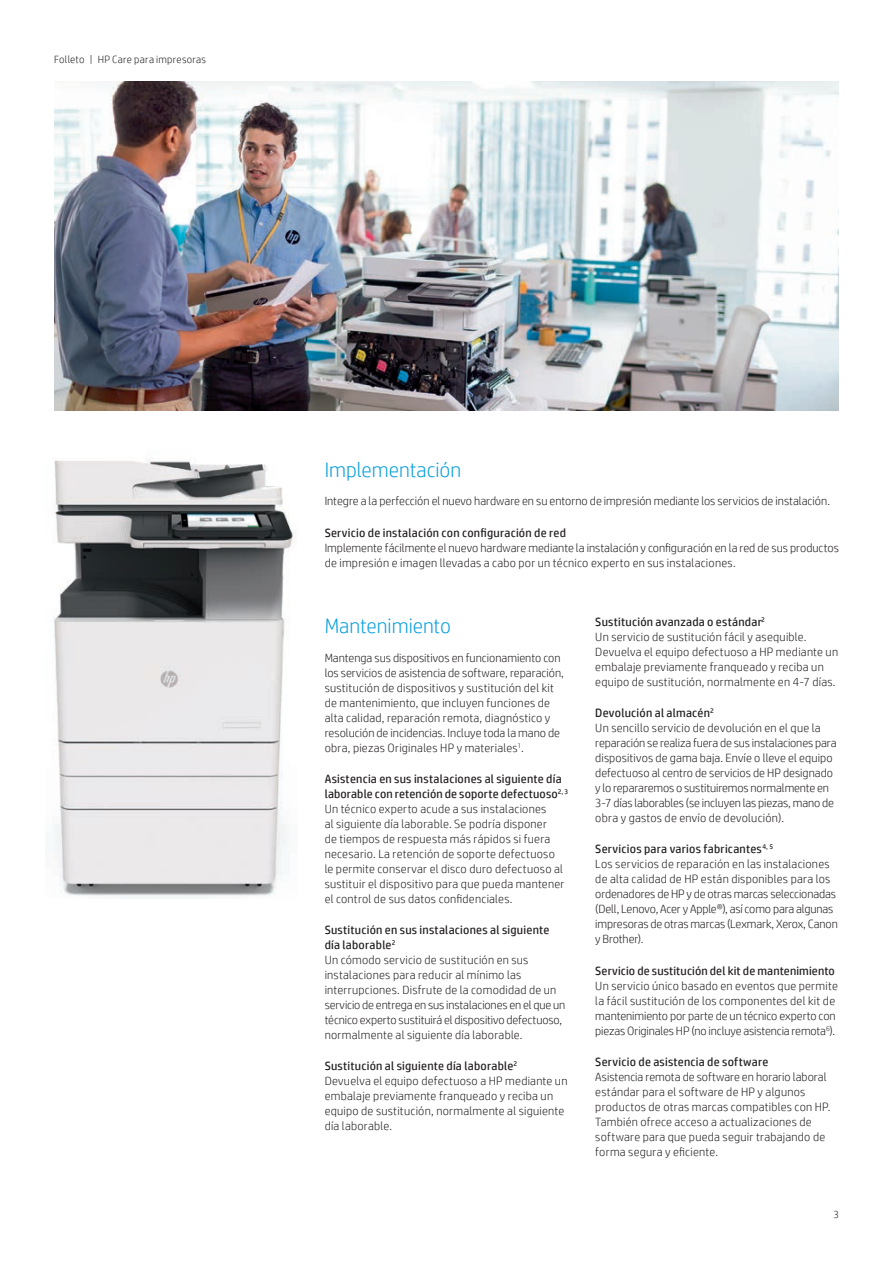
<style>
.page{position:relative;width:893px;height:1263px;background:#fff}
.page>*{position:absolute;margin:0;border:0;box-sizing:border-box;transform-origin:0 0}
.Subhead_14_16{font:300 21px "HP Simplified";color:#0ca0dd}
.Body{font:300 12px/15px "HP Simplified";letter-spacing:.015em;color:#231f20}
.Body_no_space{font:12px/15px "HP Simplified";letter-spacing:.02em;color:#231f20}
.Body-2{font:300 12px/15px "HP Simplified";letter-spacing:-.005em;color:#231f20}
.Page_number_right{font:300 10.5px "HP Simplified";letter-spacing:.025em;color:#231f20}
</style>
<div class="page">
<img style="left:54px;top:81px;width:785px;height:329px">
<img style="left:52px;top:458px;width:244px;height:439px">
<p class="Page_number_right" style="left:54px;top:52px;width:154px">Folleto | HP Care para impresoras</p>
<p class="Subhead_14_16" style="left:325px;top:456px;width:138px">Implementación</p>
<p class="Body" style="left:325px;top:493px;width:507px">Integre a la perfección el nuevo hardware en su entorno de impresión mediante los servicios de instalación.</p>
<p class="Body_no_space" style="left:325px;top:525px;width:243px">Servicio de instalación con configuración de red</p>
<p class="Body" style="left:325px;top:539px;width:516px">Implemente fácilmente el nuevo hardware mediante la instalación y configuración en la red de sus productos de impresión e imagen llevadas a cabo por un técnico experto en sus instalaciones.</p>
<p class="Subhead_14_16" style="left:325px;top:612px;width:128px">Mantenimiento</p>
<p class="Body" style="left:325px;top:650px;width:241px">Mantenga sus dispositivos en funcionamiento con los servicios de asistencia de software, reparación, sustitución de dispositivos y sustitución del kit de mantenimiento, que incluyen funciones de alta calidad, reparación remota, diagnóstico y resolución de incidencias. Incluye toda la mano de obra, piezas Originales HP y materiales<sup>1</sup>.</p>
<p class="Body_no_space" style="left:325px;top:771px;width:245px">Asistencia en sus instalaciones al siguiente día laborable con retención de soporte defectuoso<sup>2,</sup> <sup>3</sup></p>
<p class="Body" style="left:325px;top:801px;width:241px">Un técnico experto acude a sus instalaciones<br>al siguiente día laborable. Se podría disponer<br>de tiempos de respuesta más rápidos si fuera necesario. La retención de soporte defectuoso le permite conservar el disco duro defectuoso al sustituir el dispositivo para que pueda mantener el control de sus datos confidenciales.</p>
<p class="Body_no_space" style="left:325px;top:922px;width:226px">Sustitución en sus instalaciones al siguiente día laborable<sup>2</sup></p>
<p class="Body" style="left:325px;top:952px;width:242px">Un cómodo servicio de sustitución en sus instalaciones para reducir al mínimo las interrupciones. Disfrute de la comodidad de un servicio de entrega en sus instalaciones en el que un técnico experto sustituirá el dispositivo defectuoso, normalmente al siguiente día laborable.</p>
<p class="Body_no_space" style="left:325px;top:1058px;width:194px">Sustitución al siguiente día laborable<sup>2</sup></p>
<p class="Body" style="left:325px;top:1073px;width:244px">Devuelva el equipo defectuoso a HP mediante un embalaje previamente franqueado y reciba un equipo de sustitución, normalmente al siguiente día laborable.</p>
<p class="Body_no_space" style="left:595px;top:614px;width:171px">Sustitución avanzada o estándar<sup>2</sup></p>
<p class="Body" style="left:595px;top:629px;width:244px">Un servicio de sustitución fácil y asequible.<br>Devuelva el equipo defectuoso a HP mediante un embalaje previamente franqueado y reciba un equipo de sustitución, normalmente en 4-7 días.</p>
<p class="Body_no_space" style="left:595px;top:705px;width:120px">Devolución al almacén<sup>2</sup></p>
<p class="Body" style="left:595px;top:720px;width:243px">Un sencillo servicio de devolución en el que la reparación se realiza fuera de sus instalaciones para dispositivos de gama baja. Envíe o lleve el equipo defectuoso al centro de servicios de HP designado y lo repararemos o sustituiremos normalmente en 3-7 días laborables (se incluyen las piezas, mano de obra y gastos de envío de devolución).</p>
<p class="Body_no_space" style="left:595px;top:841px;width:179px">Servicios para varios fabricantes<sup>4,</sup> <sup>5</sup></p>
<p class="Body-2" style="left:595px;top:856px;width:244px">Los servicios de reparación en las instalaciones de alta calidad de HP están disponibles para los ordenadores de HP y de otras marcas seleccionadas (Dell, Lenovo, Acer y Apple®), así como para algunas impresoras de otras marcas (Lexmark, Xerox, Canon y Brother).</p>
<p class="Body_no_space" style="left:595px;top:963px;width:241px">Servicio de sustitución del kit de mantenimiento</p>
<p class="Body" style="left:595px;top:977px;width:244px">Un servicio único basado en eventos que permite la fácil sustitución de los componentes del kit de mantenimiento por parte de un técnico experto con piezas Originales HP (no incluye asistencia remota<sup>6</sup>).</p>
<p class="Body_no_space" style="left:595px;top:1054px;width:175px">Servicio de asistencia de software</p>
<p class="Body" style="left:595px;top:1069px;width:237px">Asistencia remota de software en horario laboral estándar para el software de HP y algunos productos de otras marcas compatibles con HP.<br>También ofrece acceso a actualizaciones de software para que pueda seguir trabajando de forma segura y eficiente.</p>
<p class="Page_number_right" style="left:833px;top:1207px;width:7px">3</p>
</div>
